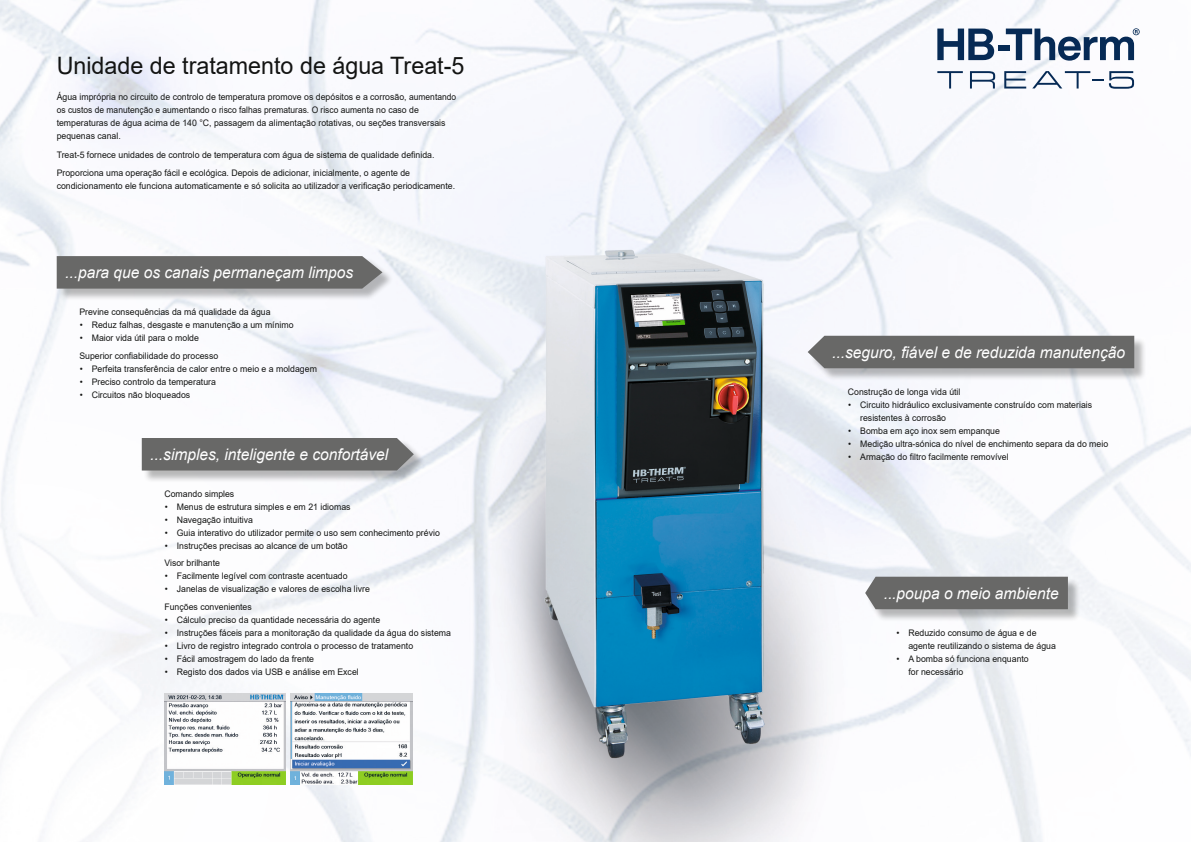
<style>
.page{position:relative;width:1191px;height:842px;background:#fff}
.page>*{position:absolute;margin:0;border:0;box-sizing:border-box;transform-origin:0 0}
.t1{font:24px "Arial";color:#131413}
.t2{font:italic 16px "Arial";color:#fff}
.t3{font:9px/13px "Arial";color:#131413}
</style>
<div class="page">
<img style="left:0;top:0;width:1191px;height:842px">
<img style="left:164px;top:693px;width:122px;height:92px">
<img style="left:291px;top:693px;width:121px;height:92px">
<svg style="left:937px;top:71px;width:25px;height:18px"></svg>
<svg style="left:970px;top:71px;width:25px;height:18px"></svg>
<svg style="left:1004px;top:71px;width:22px;height:18px"></svg>
<svg style="left:1032px;top:71px;width:102px;height:18px"></svg>
<svg style="left:937px;top:29px;width:57px;height:31px"></svg>
<svg style="left:1005px;top:28px;width:134px;height:33px"></svg>
<div style="left:998px;top:45px;width:11px;height:6px;background:#062a55"></div>
<div style="left:809px;top:337px;width:338px;height:44px;background:#131413;opacity:.3"></div>
<div style="left:807px;top:336px;width:327px;height:32px;background:#686867"></div>
<div style="left:867px;top:578px;width:213px;height:44px;background:#131413;opacity:.3"></div>
<div style="left:865px;top:577px;width:203px;height:32px;background:#686867"></div>
<div style="left:58px;top:257px;width:336px;height:44px;background:#131413;opacity:.3"></div>
<svg style="left:57px;top:256px;width:325px;height:33px;background:#6c6c6b"></svg>
<div style="left:143px;top:439px;width:283px;height:44px;background:#131413;opacity:.3"></div>
<div style="left:142px;top:438px;width:272px;height:32px;background:#686867"></div>
<h1 class="t1" style="left:57px;top:49px;width:409px">Unidade de tratamento de água Treat-5</h1>
<p class="t3" style="left:57px;top:90px;width:401px">Água imprópria no circuito de controlo de temperatura promove os depósitos e a corrosão, aumentando os custos de manutenção e aumentando o risco falhas prematuras. O risco aumenta no caso de temperaturas de água acima de 140 °C, passagem da alimentação rotativas, ou seções transversais pequenas canal.</p>
<p class="t3" style="left:57px;top:145px;width:379px;line-height:18.7px">Treat-5 fornece unidades de controlo de temperatura com água de sistema de qualidade definida.<br>Proporciona uma operação fácil e ecológica. Depois de adicionar, inicialmente, o agente de</p>
<p class="t3" style="left:57px;top:180px;width:400px">condicionamento ele funciona automaticamente e só solicita ao utilizador a verificação periodicamente.</p>
<h2 class="t2" style="left:65px;top:262px;width:289px">...para que os canais permaneçam limpos</h2>
<p class="t3" style="left:79px;top:306px;width:193px">Previne consequências da má qualidade da água</p>
<p class="t3" style="left:80px;top:319px;width:215px">• Reduz falhas, desgaste e manutenção a um mínimo</p>
<p class="t3" style="left:79px;top:329px;width:140px;line-height:17.3px">• Maior vida útil para o molde<br>Superior confiabilidade do processo</p>
<p class="t3" style="left:80px;top:362px;width:239px">• Perfeita transferência de calor entre o meio e a moldagem</p>
<p class="t3" style="left:80px;top:375px;width:138px">• Preciso controlo da temperatura</p>
<p class="t3" style="left:80px;top:388px;width:112px">• Circuitos não bloqueados</p>
<h2 class="t2" style="left:150px;top:444px;width:239px">...simples, inteligente e confortável</h2>
<p class="t3" style="left:164px;top:487px;width:71px">Comando simples</p>
<p class="t3" style="left:165px;top:500px;width:187px">• Menus de estrutura simples e em 21 idiomas</p>
<p class="t3" style="left:165px;top:513px;width:90px">• Navegação intuitiva</p>
<p class="t3" style="left:165px;top:526px;width:276px">• Guia interativo do utilizador permite o uso sem conhecimento prévio</p>
<p class="t3" style="left:164px;top:537px;width:185px;line-height:17.3px">• Instruções precisas ao alcance de um botão<br>Visor brilhante</p>
<p class="t3" style="left:165px;top:570px;width:184px">• Facilmente legível com contraste acentuado</p>
<p class="t3" style="left:164px;top:580px;width:207px;line-height:17.3px">• Janelas de visualização e valores de escolha livre<br>Funções convenientes</p>
<p class="t3" style="left:165px;top:613px;width:217px">• Cálculo preciso da quantidade necessária do agente</p>
<p class="t3" style="left:165px;top:626px;width:288px">• Instruções fáceis para a monitoração da qualidade da água do sistema</p>
<p class="t3" style="left:165px;top:639px;width:250px">• Livro de registro integrado controla o processo de tratamento</p>
<p class="t3" style="left:165px;top:652px;width:151px">• Fácil amostragem do lado da frente</p>
<p class="t3" style="left:165px;top:665px;width:195px">• Registo dos dados via USB e análise em Excel</p>
<h2 class="t2" style="left:832px;top:342px;width:294px">...seguro, fiável e de reduzida manutenção</h2>
<p class="t3" style="left:848px;top:385px;width:114px">Construção de longa vida útil</p>
<p class="t3" style="left:860px;top:398px;width:233px;text-indent:-12px">• Circuito hidráulico exclusivamente construído com materiais resistentes à corrosão</p>
<p class="t3" style="left:848px;top:424px;width:153px">• Bomba em aço inox sem empanque</p>
<p class="t3" style="left:848px;top:437px;width:261px">• Medição ultra-sónica do nível de enchimento separa da do meio</p>
<p class="t3" style="left:848px;top:450px;width:162px">• Armação do filtro facilmente removível</p>
<h2 class="t2" style="left:883px;top:583px;width:176px">...poupa o meio ambiente</h2>
<p class="t3" style="left:908px;top:626px;width:149px;text-indent:-12px">• Reduzido consumo de água e de agente reutilizando o sistema de água</p>
<p class="t3" style="left:908px;top:652px;width:122px;text-indent:-12px">• A bomba só funciona enquanto for necessário</p>
</div>
